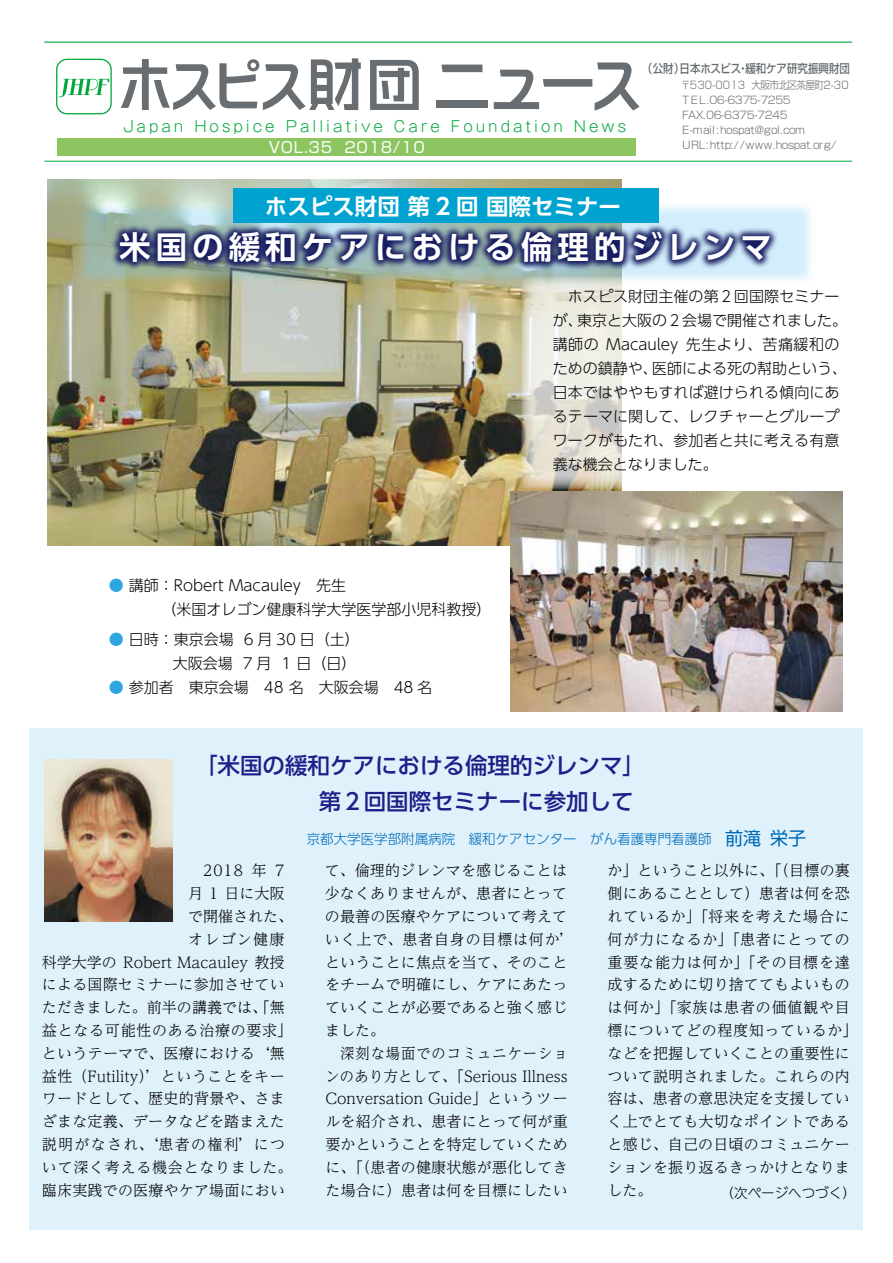
<style>
.page{position:relative;width:893px;height:1263px;background:#fff}
.page>*{position:absolute;margin:0;border:0;box-sizing:border-box;transform-origin:0 0}
.t1{font:700 31.5px "UD Shin Go Pro De";letter-spacing:.16em;color:#fff}
.t2{font:500 22.5px/36px "UD Shin Go Pro";color:#1d2088}
.t3{font:700 22.5px "UD Shin Go Pro De";color:#fff}
.t4{font:300 15px/22.8px "UD Reimin Pro";letter-spacing:.01em;color:#000}
.t5{font:300 15px/24px "UD Shin Go Pro";color:#000}
.t6{font:300 15px/22.8px "UD Reimin Pro";letter-spacing:.01em;color:#000;text-align:justify;scale:.95 1}
.t7{font:300 15px "Gothic MB101 Pro";letter-spacing:.2em;color:#00a73b}
.t8{font:300 15px "UD Reimin Pro";letter-spacing:.05em;color:#000}
.t9{font:300 15px "UD Reimin Pro";letter-spacing:.035em;color:#000}
.t10{font:300 15px "UD Reimin Pro";letter-spacing:.085em;color:#000}
.t11{font:15px "Shin Go Pro";letter-spacing:.05em;color:#fff}
.t12{font:300 13.5px "UD Shin Go Pro";color:#006bb6}
.t13{font:300 13.5px "UD Shin M Go Pro";color:#000}
.t14{font:500 12px "Shin Go Pro";letter-spacing:.005em;color:#686d71;scale:.87 1}
.t15{font:300 10.5px/15px "Shin Go Pro";letter-spacing:-.045em;color:#686d71;scale:.92 1}
.t16{font:300 10.5px "Shin Go Pro";letter-spacing:-.045em;color:#686d71}
.s1{color:#2ea7e0}
.s2{font-weight:400;font-size:18px}
</style>
<div class="page">
<svg style="left:56px;top:59px;width:56px;height:55px"></svg>
<svg style="left:121px;top:58px;width:240px;height:52px"></svg>
<svg style="left:370px;top:60px;width:49px;height:50px"></svg>
<div style="left:437px;top:100px;width:51px;height:8px;background:#686d71"></div>
<svg style="left:441px;top:65px;width:41px;height:7px"></svg>
<svg style="left:494px;top:62px;width:145px;height:49px"></svg>
<div style="left:57px;top:139px;width:579px;height:17px;background:#8dc661"></div>
<hr style="left:44px;top:42px;width:808px;height:1px;background:#00a73b">
<div style="left:29px;top:728px;width:833px;height:502px;background:#dff2fc"></div>
<img style="left:45px;top:760px;width:127px;height:161px">
<img style="left:48px;top:331px;width:574px;height:214px">
<img style="left:511px;top:491px;width:331px;height:221px">
<svg style="left:522px;top:331px;width:100px;height:158px;background:#e1ded3"></svg>
<img style="left:44px;top:160px;width:809px;height:171px">
<img style="left:58px;top:170px;width:777px;height:159px">
<p class="t7" style="left:123px;top:114px;width:504px">Japan Hospice Palliative Care Foundation News</p>
<p class="t14" style="left:642px;top:59px;width:240px">（公財）日本ホスピス・緩和ケア研究振興財団</p>
<p class="t15" style="left:681px;top:76px;width:184px">〒530-0013 大阪市北区茶屋町2-30<br>T E L.06-6375-7255<br>FAX.06-6375-7245<br>E-mail:hospat@gol.com</p>
<p class="t11" style="left:269px;top:135px;width:158px">VOL.35 2018/10</p>
<p class="t16" style="left:682px;top:137px;width:156px">URL:http://www.hospat.org/</p>
<h2 class="t3" style="left:265px;top:188px;width:358px">ホスピス財団 第 2 回 国際セミナー</h2>
<h1 class="t1" style="left:119px;top:222px;width:654px">米国の緩和ケアにおける倫理的ジレンマ</h1>
<p class="t5" style="left:161px;top:573px;width:331px;text-indent:-52px"><span class="s1">●</span> 講師：Robert Macauley　先生　<br>（米国オレゴン健康科学大学医学部小児科教授）</p>
<p class="t5" style="left:109px;top:627px;width:260px;text-align:center"><span class="s1">●</span> 日時：東京会場 6 月 30 日（土）　　　　 大阪会場 7 月 1 日（日）</p>
<p class="t5" style="left:109px;top:675px;width:325px"><span class="s1">●</span> 参加者　東京会場　48 名　大阪会場　48 名</p>
<p class="t5" style="left:553px;top:284px;width:296px">　ホスピス財団主催の第２回国際セミナーが、東京と大阪の２会場で開催されました。講師の Macauley 先生より、苦痛緩和のための鎮静や、医師による死の幇助という、日本ではややもすれば避けられる傾向にあるテーマに関して、レクチャーとグループワークがもたれ、参加者と共に考える有意義な機会となりました。</p>
<h2 class="t2" style="left:319px;top:747px;width:328px;text-indent:-124px">「米国の緩和ケアにおける倫理的ジレンマ」第２回国際セミナーに参加して</h2>
<p class="t12" style="left:307px;top:827px;width:501px">京都大学医学部附属病院　緩和ケアセンター　がん看護専門看護師　<span class="s2">前滝栄子</span></p>
<p class="t4" style="left:203px;top:859px;width:83px">2018 年 7</p>
<p class="t4" style="left:188px;top:882px;width:98px">月 1 日に大阪</p>
<p class="t4" style="left:188px;top:904px;width:106px">で開催された、</p>
<p class="t4" style="left:188px;top:927px;width:98px">オレゴン健康</p>
<p class="t4" style="left:42px;top:950px;width:244px">科学大学の Robert Macauley 教授</p>
<p class="t4" style="left:42px;top:973px;width:244px">による国際セミナーに参加させてい</p>
<p class="t4" style="left:42px;top:996px;width:244px">ただきました。前半の講義では、「無</p>
<p class="t8" style="left:42px;top:1018px;width:252px">益となる可能性のある治療の要求」</p>
<p class="t4" style="left:42px;top:1041px;width:244px">というテーマで、医療における‘無</p>
<p class="t9" style="left:42px;top:1064px;width:244px">益性（Futility）’ということをキー</p>
<p class="t4" style="left:42px;top:1087px;width:244px">ワードとして、歴史的背景や、さま</p>
<p class="t4" style="left:42px;top:1110px;width:244px">ざまな定義、データなどを踏まえた</p>
<p class="t10" style="left:42px;top:1132px;width:245px">説明がなされ、‘患者の権利’につ</p>
<p class="t8" style="left:42px;top:1155px;width:252px">いて深く考える機会となりました。</p>
<p class="t4" style="left:42px;top:1178px;width:245px">臨床実践での医療やケア場面におい</p>
<p class="t4" style="left:325px;top:859px;width:252px">て、倫理的ジレンマを感じることは少なくありませんが、患者にとっての最善の医療やケアについて考えていく上で、患者自身の目標は何か’ということに焦点を当て、そのことをチームで明確にし、ケアにあたっていくことが必要であると強く感じました。</p>
<p class="t6" style="left:325px;top:1041px;width:257px;text-indent:15px">深刻な場面でのコミュニケーションのあり方として、「Serious Illness Conversation Guide」というツールを紹介され、患者にとって何が重要かということを特定していくために、「（患者の健康状態が悪化してきた場合に）患者は何を目標にしたい</p>
<p class="t4" style="left:607px;top:859px;width:251px">か」ということ以外に、「（目標の裏側にあることとして）患者は何を恐れているか」「将来を考えた場合に何が力になるか」「患者にとっての重要な能力は何か」「その目標を達成するために切り捨ててもよいものは何か」「家族は患者の価値観や目標についてどの程度知っているか」などを把握していくことの重要性について説明されました。これらの内容は、患者の意思決定を支援していく上でとても大切なポイントであると感じ、自己の日頃のコミュニケーションを振り返るきっかけとなりました。</p>
<p class="t13" style="left:721px;top:1181px;width:136px">（次ページへつづく）</p>
</div>
